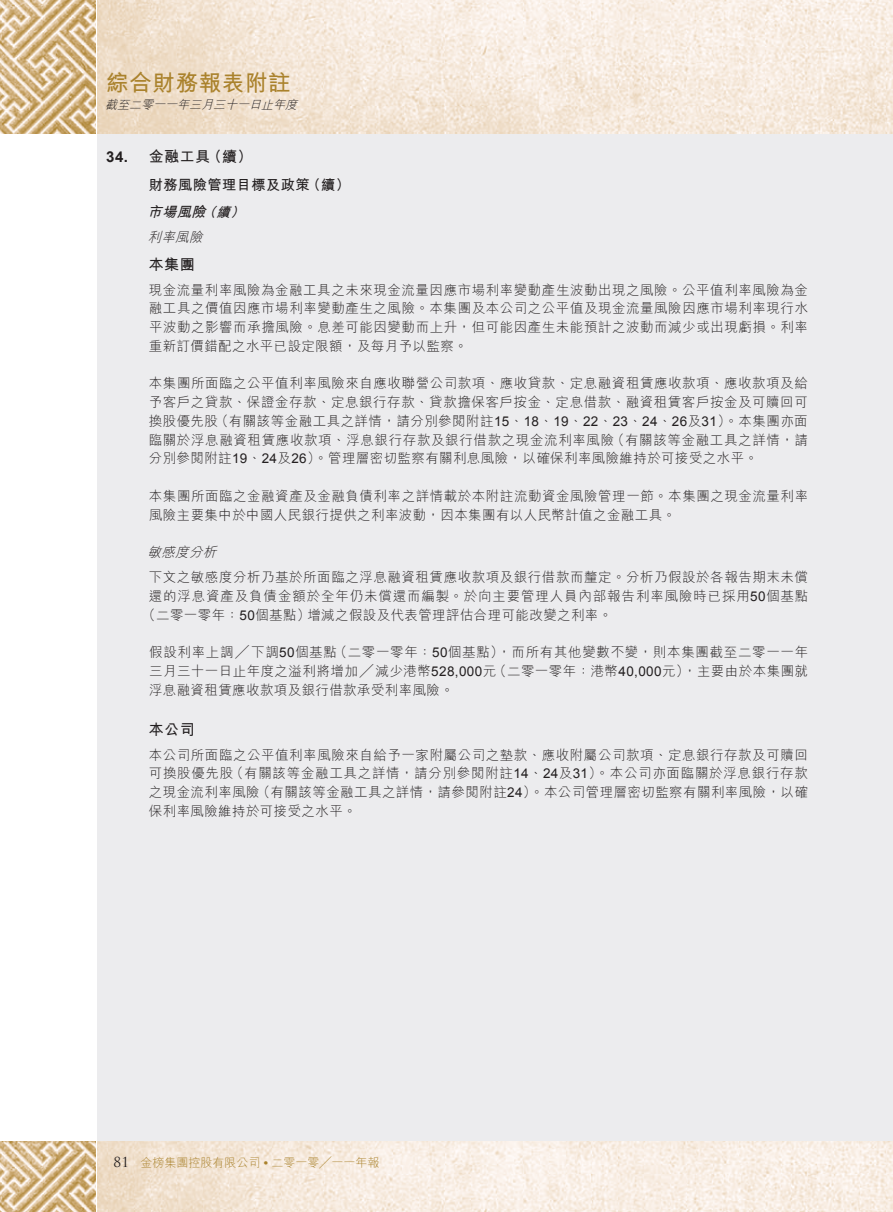
<style>
.page{position:relative;width:893px;height:1212px;background:#fff}
.page>*{position:absolute;margin:0;border:0;box-sizing:border-box;transform-origin:0 0}
.t1{font:700 22.5px "M Hei HK";letter-spacing:.03em;color:#aa822c}
.t2{font:700 15px "M Hei HK";letter-spacing:.03em;color:#231f20}
.t3{font:700 15px "Arial";color:#231f20}
.t4{font:700 14.25px "M Hei HK";letter-spacing:.03em;color:#231f20}
.t5{font:italic 700 14.25px "M Hei HK";color:#231f20}
.t6{font:300 13.5px/18.8px "M Hei HK";letter-spacing:.04em;color:#231f20}
.t7{font:300 13.5px "M Hei HK";letter-spacing:.06em;color:#231f20}
.t8{font:italic 300 13.5px "M Hei HK";color:#231f20}
.t9{font:13.5px "Trajan Pro";color:#231f20}
.t10{font:italic 700 13.5px "M Hei HK";color:#231f20}
.t11{font:300 12px "M Hei HK";color:#aa822c}
.t12{font:italic 300 12px "M Hei HK";color:#231f20}
.s1{font-size:13.5px}
.s2{font-family:"Arial";font-weight:400}
.s3{font-family:"Arial";font-weight:700}
</style>
<div class="page">
<img style="left:98px;top:1141px;width:795px;height:71px">
<img style="left:98px;top:0;width:795px;height:134px">
<div style="left:98px;top:135px;width:795px;height:1006px;background:#ececee"></div>
<img style="left:0;top:0;width:96px;height:134px">
<img style="left:0;top:1141px;width:96px;height:71px">
<h1 class="t1" style="left:106px;top:67px;width:186px">綜合財務報表附註</h1>
<p class="t12" style="left:105px;top:96px;width:198px">截至二零一一年三月三十一日止年度</p>
<p class="t2" style="left:207px;top:146px;width:47px">（續(</p>
<p class="t2" style="left:149px;top:146px;width:63px">金融工具</p>
<p class="t3" style="left:106px;top:147px;width:23px">34.</p>
<p class="t4" style="left:149px;top:174px;width:162px">財務風險管理目標及政策</p>
<p class="t10" style="left:230px;top:202px;width:20px">(</p>
<p class="t4" style="left:306px;top:174px;width:45px">（續(</p>
<p class="t5" style="left:147px;top:201px;width:89px">市場風險<span class="s1">續</span></p>
<p class="t10" style="left:203px;top:202px;width:20px">（</p>
<p class="t8" style="left:147px;top:228px;width:61px">利率風險</p>
<p class="t2" style="left:149px;top:253px;width:47px">本集團</p>
<p class="t6" style="left:149px;top:280px;width:661px;text-align:justify">現金流量利率風險為金融工具之未來現金流量因應市場利率變動產生波動出現之風險。公平值利率風險為金融工具之價值因應市場利率變動產生之風險。本集團及本公司之公平值及現金流量風險因應市場利率現行水平波動之影響而承擔風險。息差可能因變動而上升，但可能因產生未能預計之波動而減少或出現虧損。利率重新訂價錯配之水平已設定限額，及每月予以監察。</p>
<p class="t6" style="left:149px;top:374px;width:661px;text-align:right">本集團所面臨之公平值利率風險來自應收聯營公司款項、應收貸款、定息融資租賃應收款項、應收款項及給予客戶之貸款、保證金存款、定息銀行存款、貸款擔保客戶按金、定息借款、融資租賃客戶按金及可贖回可（有關該等金融工具之詳情，請分別參閱附註<span class="s2">15</span>、<span class="s2">18</span>、<span class="s2">19</span>、<span class="s2">22</span>、<span class="s2">23</span>、<span class="s2">24</span>、<span class="s2">26</span>及<span class="s2">31</span>）。本集團亦面</p>
<p class="t6" style="left:149px;top:411px;width:71px">換股優先股</p>
<p class="t6" style="left:611px;top:430px;width:198px">（有關該等金融工具之詳情，請</p>
<p class="t6" style="left:149px;top:430px;width:611px">臨關於浮息融資租賃應收款項、浮息銀行存款及銀行借款之現金流利率風險<br>分別參閱附註<span class="s2">19</span>、<span class="s2">24</span>及<span class="s2">26</span>）。管理層密切監察有關利息風險，以確保利率風險維持於可接受之水平。</p>
<p class="t6" style="left:149px;top:486px;width:661px">本集團所面臨之金融資產及金融負債利率之詳情載於本附註流動資金風險管理一節。本集團之現金流量利率風險主要集中於中國人民銀行提供之利率波動，因本集團有以人民幣計值之金融工具。</p>
<p class="t8" style="left:147px;top:543px;width:75px">敏感度分析</p>
<p class="t6" style="left:149px;top:567px;width:661px">下文之敏感度分析乃基於所面臨之浮息融資租賃應收款項及銀行借款而釐定。分析乃假設於各報告期末未償</p>
<p class="t7" style="left:149px;top:587px;width:661px">還的浮息資產及負債金額於全年仍未償還而編製。於向主要管理人員內部報告利率風險時已採用<span class="s2">50</span>個基點</p>
<p class="t6" style="left:307px;top:605px;width:306px">增減之假設及代表管理評估合理可能改變之利率。</p>
<p class="t6" style="left:142px;top:605px;width:170px">（二零一零年：<span class="s2">50</span>個基點）</p>
<p class="t6" style="left:149px;top:642px;width:189px">假設利率上調╱下調<span class="s2">50</span>個基點</p>
<p class="t6" style="left:334px;top:642px;width:476px">（二零一零年：<span class="s2">50</span>個基點，）而所有其他變數不變，則本集團截至二零一一年</p>
<p class="t6" style="left:149px;top:661px;width:349px">三月三十一日止年度之溢利將增加╱減少港幣<span class="s2">528,000</span>元浮息融資租賃應收款項及銀行借款承受利率風險。</p>
<p class="t2" style="left:149px;top:718px;width:47px">本公司</p>
<p class="t6" style="left:149px;top:745px;width:661px;text-align:right">本公司所面臨之公平值利率風險來自給予一家附屬公司之墊款、應收附屬公司款項、定息銀行存款及可贖回（有關該等金融工具之詳情，請分別參閱附註<span class="s2">14</span>、<span class="s2">24</span>及<span class="s2">31</span>）。本公司亦面臨關於浮息銀行存款</p>
<p class="t6" style="left:493px;top:661px;width:316px">（二零一零年：港幣<span class="s2">40,000</span>元，）主要由於本集團就</p>
<p class="t6" style="left:149px;top:764px;width:86px">可換股優先股</p>
<p class="t6" style="left:257px;top:782px;width:553px">（有關該等金融工具之詳情，請參閱附註<span class="s2">24</span>）。本公司管理層密切監察有關利率風險，以確</p>
<p class="t6" style="left:149px;top:782px;width:209px">之現金流利率風險<br>保利率風險維持於可接受之水平。</p>
<p class="t9" style="left:114px;top:1153px;width:17px">81</p>
<p class="t11" style="left:140px;top:1154px;width:240px">金榜集團控股有限公司 <span class="s3">•</span> 二零一零╱一一年報</p>
</div>
